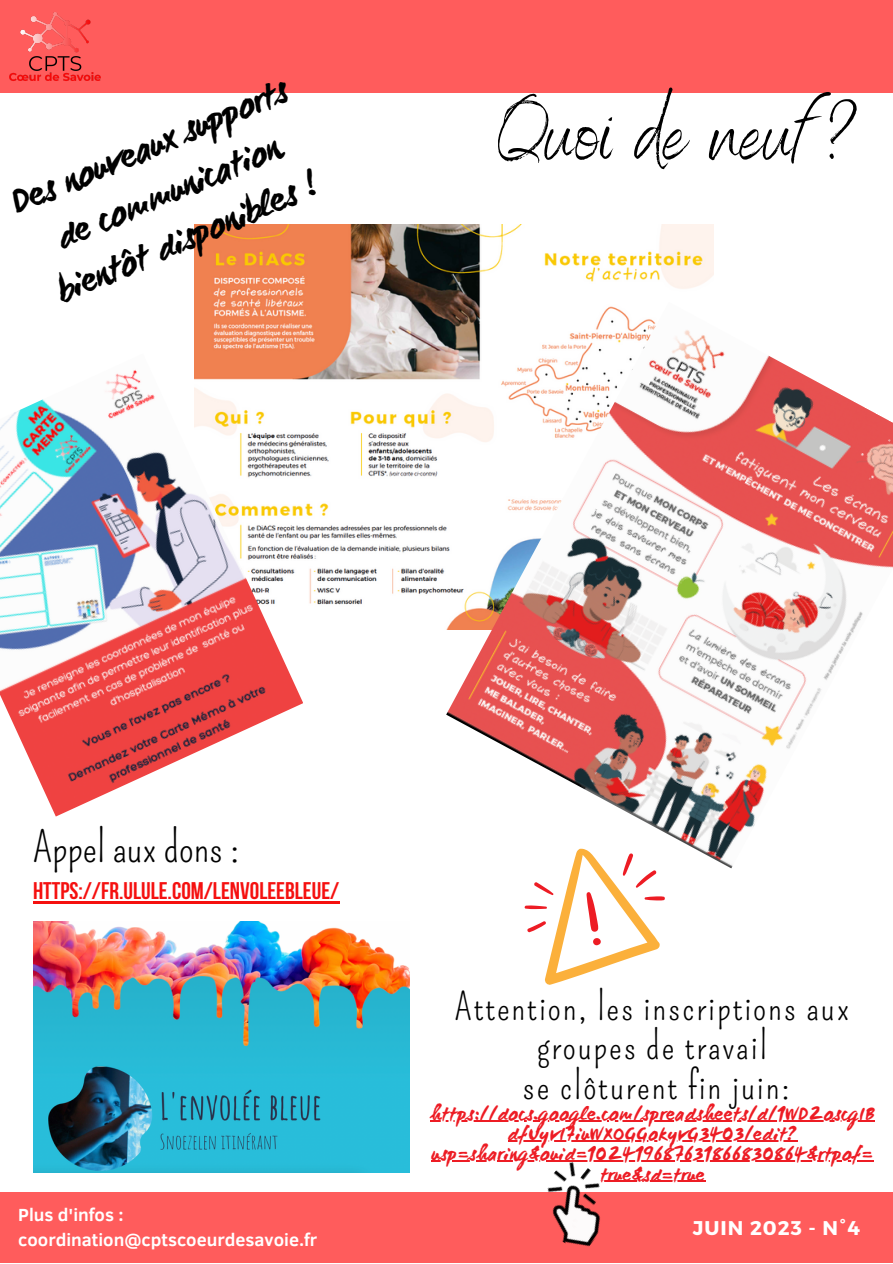
<style>
.page{position:relative;width:893px;height:1264px;background:#fff}
.page>*{position:absolute;margin:0;border:0;box-sizing:border-box;transform-origin:0 0}
.t1{font:81.75px "Benedict";color:#000}
.t2{font:42px "Pompiere";color:#000}
.t3{font:37.5px/39.3px "Pompiere";letter-spacing:.05em;color:#000;text-align:center}
.t4{font:700 36px/49.5px "WC Mano Negra Bta";color:#000;text-align:center}
.t5{font:700 24px "Bebas Neue";color:#f5100f}
.t6{font:700 19.8px "Montserrat";letter-spacing:.05em;color:#fff}
.t7{font:700 19.5px/20.2px "WC Mano Negra Bta";letter-spacing:.05em;color:#ed1c24;text-align:center}
.t8{font:700 18px "Clear Sans";color:#fff}
</style>
<div class="page">
<div style="left:0;top:0;width:892px;height:1262px;background:#ff5c5c"></div>
<div style="left:0;top:93px;width:892px;height:1098px;background:#fff"></div>
<img style="left:9px;top:12px;width:92px;height:69px">
<img style="left:33px;top:921px;width:377px;height:251px">
<svg style="left:524px;top:868px;width:141px;height:117px"></svg>
<img style="left:194px;top:225px;width:519px;height:380px">
<img style="left:0;top:353px;width:303px;height:463px">
<img style="left:446px;top:302px;width:446px;height:566px">
<hr style="left:33px;top:901px;width:306px;height:2px;background:#f5100f">
<hr style="left:431px;top:1119px;width:444px;height:2px;background:#ed1c24">
<hr style="left:508px;top:1140px;width:289px;height:1px;background:#ed1c24">
<hr style="left:432px;top:1160px;width:441px;height:1px;background:#ed1c24">
<hr style="left:600px;top:1180px;width:105px;height:1px;background:#ed1c24">
<img style="left:524px;top:1160px;width:102px;height:87px">
<p class="t4" style="left:4px;top:183px;width:297px;rotate:-23deg">Des nouveaux supports de communication bientôt disponibles !</p>
<p class="t1" style="left:498px;top:81px;width:360px">Quoi de neuf ?</p>
<p class="t2" style="left:33px;top:822px;width:208px">Appel aux dons :</p>
<p class="t5" style="left:33px;top:881px;width:308px">HTTPS://FR.ULULE.COM/LENVOLEEBLEUE/</p>
<p class="t8" style="left:18px;top:1201px;width:107px">Plus d'infos :</p>
<p class="t8" style="left:18px;top:1226px;width:300px">coordination@cptscoeurdesavoie.fr</p>
<p class="t3" style="left:454px;top:987px;width:396px">Attention, les inscriptions aux groupes de travail</p>
<p class="t3" style="left:522px;top:1066px;width:269px">se clôturent fin juin:</p>
<p class="t7" style="left:431px;top:1104px;width:445px">https://docs.google.com/spreadsheets/d/1WD2oscgIB dfUyvI7iuWXOGGokyvG3403/edit? usp=sharing&amp;ouid=102419687631866830864&amp;rtpof= true&amp;sd=true</p>
<p class="t6" style="left:692px;top:1215px;width:168px">JUIN 2023 - N°4</p>
</div>
